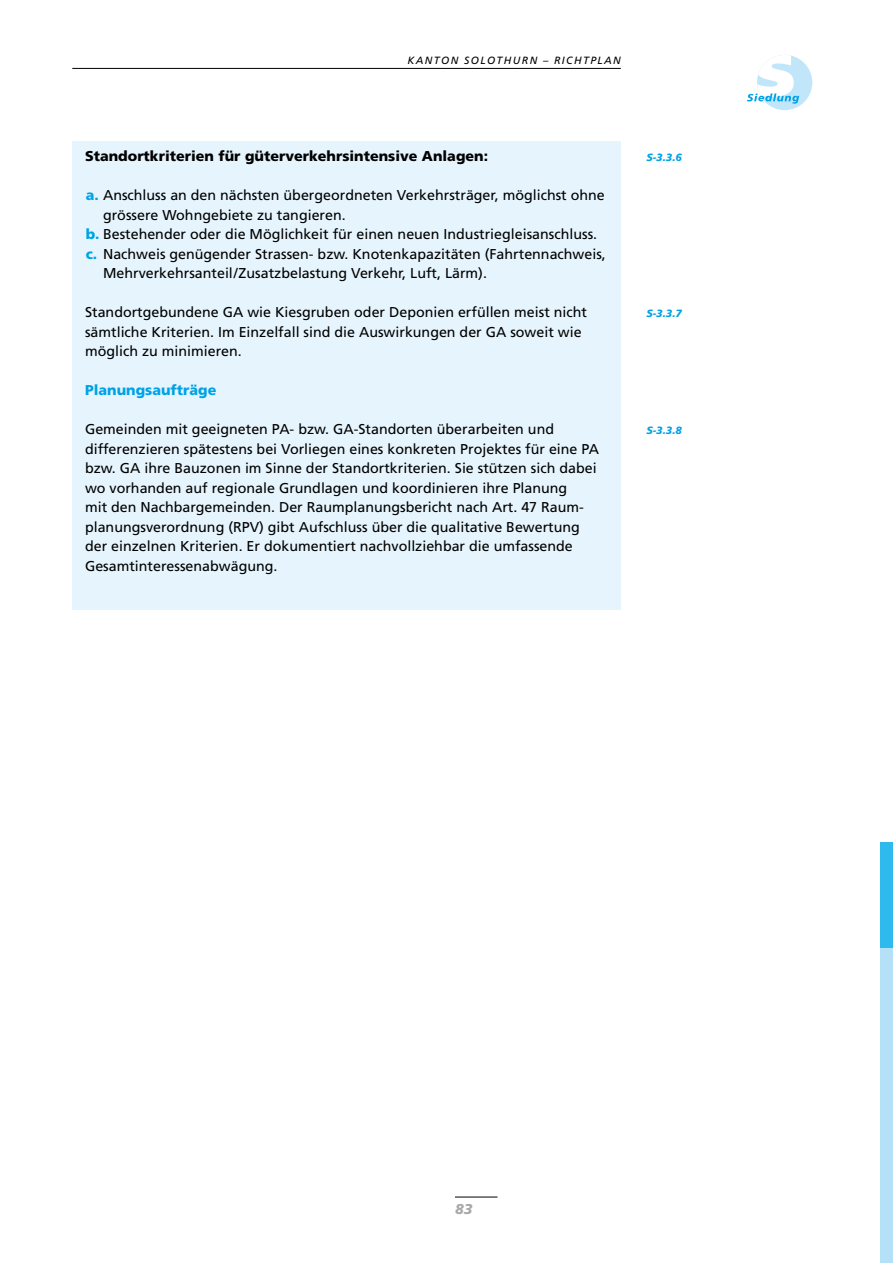
<style>
.page{position:relative;width:893px;height:1263px;background:#fff}
.page>*{position:absolute;margin:0;border:0;box-sizing:border-box;transform-origin:0 0}
.Kastentext{font:14.25px/19.5px "Frutiger LT Std";color:#000}
.Kastentext-2{font:900 14.25px "Frutiger LT Std";color:#000}
.Kastentext-3{font:900 14.25px "Frutiger LT Std";color:#00a2e6}
.t1{font:italic 900 14.25px "Frutiger LT Std";color:#a9a8a6}
.t2{font:italic 10.5px "Frutiger LT Std";letter-spacing:.135em;color:#000}
.Beschluss-Nummer{font:italic 900 10.5px "Frutiger LT Std";color:#00a2e6}
.s1{font-weight:900;color:#00a2e6}
</style>
<div class="page">
<div style="left:880px;top:842px;width:13px;height:421px;background:#b4e1f8"></div>
<div style="left:880px;top:842px;width:13px;height:105px;background:#2ebaed"></div>
<div style="left:72px;top:142px;width:549px;height:468px;background:#e6f5fd"></div>
<hr style="left:455px;top:1197px;width:42px;height:1px;background:#000">
<hr style="left:72px;top:68px;width:549px;height:1px;background:#000">
<div style="left:757px;top:55px;width:55px;height:55px;background:#c1e6fa;border-radius:50%"></div>
<svg style="left:747px;top:55px;width:52px;height:49px"></svg>
<p class="t2" style="left:408px;top:54px;width:215px">KANTON SOLOTHURN – RICHTPLAN</p>
<p class="Kastentext-2" style="left:85px;top:148px;width:405px">Standortkriterien für güterverkehrsintensive Anlagen:</p>
<p class="Kastentext" style="left:103px;top:186px;width:503px;text-indent:-17px"><span class="s1">a.</span> Anschluss an den nächsten übergeordneten Verkehrsträger, möglichst ohne grössere Wohngebiete zu tangieren.</p>
<p class="Kastentext" style="left:86px;top:225px;width:513px"><span class="s1">b.</span> Bestehender oder die Möglichkeit für einen neuen Industriegleisanschluss.</p>
<p class="Kastentext" style="left:103px;top:244px;width:504px;text-indent:-17px"><span class="s1">c.</span> Nachweis genügender Strassen- bzw. Knotenkapazitäten (Fahrtennachweis,<br>Mehrverkehrsanteil/Zusatzbelastung Verkehr, Luft, Lärm).</p>
<p class="Kastentext" style="left:85px;top:303px;width:504px">Standortgebundene GA wie Kiesgruben oder Deponien erfüllen meist nicht sämtliche Kriterien. Im Einzelfall sind die Auswirkungen der GA soweit wie möglich zu minimieren.</p>
<p class="Kastentext-3" style="left:85px;top:382px;width:133px">Planungsaufträge</p>
<p class="Kastentext" style="left:85px;top:420px;width:516px">Gemeinden mit geeigneten PA- bzw. GA-Standorten überarbeiten und differenzieren spätestens bei Vorliegen eines konkreten Projektes für eine PA bzw. GA ihre Bauzonen im Sinne der Standortkriterien. Sie stützen sich dabei wo vorhanden auf regionale Grundlagen und koordinieren ihre Planung<br>mit den Nachbargemeinden. Der Raumplanungsbericht nach Art. 47 Raum&shy;planungsverordnung (RPV) gibt Aufschluss über die qualitative Bewertung der einzelnen Kriterien. Er dokumentiert nachvollziehbar die umfassende Gesamtinteressenabwägung.</p>
<p class="Beschluss-Nummer" style="left:646px;top:151px;width:37px">S-3.3.6</p>
<p class="Beschluss-Nummer" style="left:646px;top:307px;width:37px">S-3.3.7</p>
<p class="Beschluss-Nummer" style="left:646px;top:424px;width:37px">S-3.3.8</p>
<p class="t1" style="left:455px;top:1201px;width:19px">83</p>
</div>
